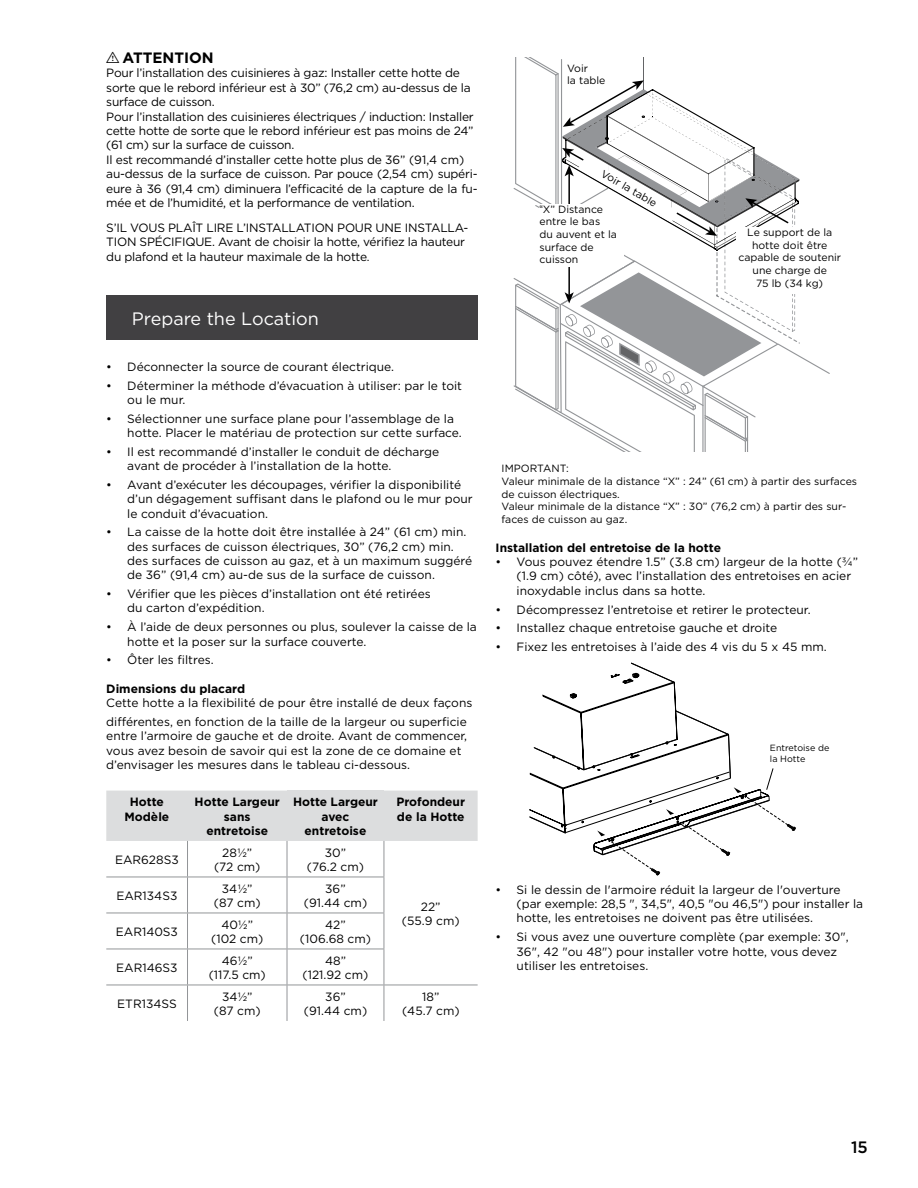
<style>
.page{position:relative;width:918px;height:1188px;background:#fff}
.page>*{position:absolute;margin:0;border:0;box-sizing:border-box;transform-origin:0 0}
.t1{font:18px "Gotham";color:#fff}
.t2{font:500 16.5px "Gotham";color:#000}
.t3{font:700 15px "Gotham";color:#000}
.t4{font:12px/14.4px "Gotham";color:#000}
.t5{font:12px/14.4px "Gotham";letter-spacing:-.02em;color:#000}
.t6{font:700 12px/14.4px "Gotham";color:#000;text-align:center}
.t7{font:10.5px/12.6px "Gotham";color:#000}
.t8{font:9px/10.8px "Gotham";color:#000}
.s1{font-family:"tables";font-weight:400}
.s2{font-size:11.25px}
.s3{font-family:"Arial";font-size:10.65px;color:#020101}
</style>
<div class="page">
<div style="left:106px;top:296px;width:372px;height:44px;background:#414042"></div>
<div style="left:106px;top:791px;width:372px;height:50px;background:#dcddde"></div>
<div style="left:287px;top:791px;width:97px;height:50px;background:#dcddde"></div>
<hr style="left:187px;top:841px;width:1px;height:36px;background:#939598">
<hr style="left:287px;top:841px;width:1px;height:36px;background:#939598">
<hr style="left:106px;top:877px;width:82px;height:1px;background:#939598">
<hr style="left:188px;top:877px;width:99px;height:1px;background:#939598">
<hr style="left:187px;top:877px;width:1px;height:36px;background:#939598">
<hr style="left:287px;top:877px;width:97px;height:1px;background:#939598">
<hr style="left:287px;top:877px;width:1px;height:36px;background:#939598">
<hr style="left:106px;top:913px;width:82px;height:1px;background:#939598">
<hr style="left:188px;top:913px;width:99px;height:1px;background:#939598">
<hr style="left:187px;top:913px;width:1px;height:36px;background:#939598">
<hr style="left:287px;top:913px;width:97px;height:1px;background:#939598">
<hr style="left:287px;top:913px;width:1px;height:36px;background:#939598">
<hr style="left:106px;top:949px;width:82px;height:1px;background:#939598">
<hr style="left:188px;top:949px;width:99px;height:1px;background:#939598">
<hr style="left:187px;top:949px;width:1px;height:36px;background:#939598">
<hr style="left:287px;top:949px;width:97px;height:1px;background:#939598">
<hr style="left:287px;top:949px;width:1px;height:36px;background:#939598">
<hr style="left:106px;top:985px;width:82px;height:1px;background:#939598">
<hr style="left:188px;top:985px;width:99px;height:1px;background:#939598">
<hr style="left:187px;top:985px;width:1px;height:36px;background:#939598">
<hr style="left:287px;top:985px;width:97px;height:1px;background:#939598">
<hr style="left:287px;top:985px;width:1px;height:36px;background:#939598">
<hr style="left:384px;top:841px;width:1px;height:36px;background:#939598">
<hr style="left:384px;top:877px;width:1px;height:36px;background:#939598">
<hr style="left:384px;top:913px;width:1px;height:36px;background:#939598">
<hr style="left:384px;top:949px;width:1px;height:36px;background:#939598">
<hr style="left:384px;top:985px;width:1px;height:36px;background:#939598">
<hr style="left:384px;top:985px;width:94px;height:1px;background:#939598">
<svg style="left:514px;top:57px;width:316px;height:394px"></svg>
<div style="left:736px;top:228px;width:108px;height:66px;background:#fff"></div>
<div style="left:540px;top:204px;width:84px;height:63px;background:#fff"></div>
<svg style="left:529px;top:663px;width:266px;height:212px"></svg>
<p class="t3" style="left:106px;top:48px;width:109px"><span class="s1">I</span> ATTENTION</p>
<p class="t5" style="left:106px;top:66px;width:373px">Pour l’installation des cuisinieres à gaz: Installer cette hotte de sorte que le rebord inférieur est à 30” (76,2 cm) au-dessus de la surface de cuisson.<br>Pour l’installation des cuisinieres électriques / induction: Installer cette hotte de sorte que le rebord inférieur est pas moins de 24” (61 cm) sur la surface de cuisson.<br>Il est recommandé d’installer cette hotte plus de 36” (91,4 cm) au-dessus de la surface de cuisson. Par pouce (2,54 cm) supéri&shy;eure à 36 (91,4 cm) diminuera l’efficacité de la capture de la fu&shy;mée et de l’humidité, et la performance de ventilation.</p>
<p class="t5" style="left:106px;top:220px;width:364px">S’IL VOUS PLAÎT LIRE L’INSTALLATION POUR UNE INSTALLA-<br>TION SPÉCIFIQUE. Avant de choisir la hotte, vérifiez la hauteur du plafond et la hauteur maximale de la hotte<span class="s2">.</span></p>
<h1 class="t1" style="left:132px;top:308px;width:189px">Prepare the Location</h1>
<p class="t4" style="left:106px;top:359px;width:289px">• Déconnecter la source de courant électrique.</p>
<p class="t4" style="left:127px;top:378px;width:336px;text-indent:-21px">• Déterminer la méthode d’évacuation à utiliser: par le toit ou le mur.</p>
<p class="t4" style="left:127px;top:411px;width:336px;text-indent:-21px">• Sélectionner une surface plane pour l’assemblage de la hotte. Placer le matériau de protection sur cette surface.</p>
<p class="t4" style="left:127px;top:444px;width:313px;text-indent:-21px">• Il est recommandé d’installer le conduit de décharge avant de procéder à l’installation de la hotte.</p>
<p class="t4" style="left:127px;top:477px;width:347px;text-indent:-21px">• Avant d’exécuter les découpages, vérifier la disponibilité d’un dégagement suffisant dans le plafond ou le mur pour le conduit d’évacuation.</p>
<p class="t4" style="left:127px;top:525px;width:346px;text-indent:-21px">• La caisse de la hotte doit être installée à 24” (61 cm) min. des surfaces de cuisson électriques, 30” (76,2 cm) min. des surfaces de cuisson au gaz, et à un maximum suggéré de 36” (91,4 cm) au-de sus de la surface de cuisson.</p>
<p class="t4" style="left:127px;top:586px;width:305px;text-indent:-21px">• Vérifier que les pièces d’installation ont été retirées du carton d’expédition.</p>
<p class="t4" style="left:127px;top:619px;width:351px;text-indent:-21px">• À l’aide de deux personnes ou plus, soulever la caisse de la hotte et la poser sur la surface couverte.</p>
<p class="t4" style="left:106px;top:652px;width:109px">• Ôter les filtres.</p>
<p class="t6" style="left:106px;top:681px;width:140px">Dimensions du placard</p>
<p class="t4" style="left:106px;top:694px;width:368px;line-height:18.6px">Cette hotte a la flexibilité de pour être installé de deux façons différentes, en fonction de la taille de la largeur ou superficie</p>
<p class="t4" style="left:106px;top:729px;width:362px">entre l’armoire de gauche et de droite. Avant de commencer, vous avez besoin de savoir qui est la zone de ce domaine et d’envisager les mesures dans le tableau ci-dessous.</p>
<p class="t6" style="left:125px;top:795px;width:46px">Hotte<br>Modèle</p>
<p class="t6" style="left:195px;top:795px;width:87px">Hotte Largeur sans entretoise</p>
<p class="t6" style="left:293px;top:795px;width:86px">Hotte Largeur avec entretoise</p>
<p class="t6" style="left:396px;top:795px;width:70px;text-align:left">Profondeur de la Hotte</p>
<p class="t4" style="left:115px;top:852px;width:65px">EAR628S3</p>
<p class="t4" style="left:214px;top:845px;width:48px;text-align:center">28½” (72 cm)</p>
<p class="t4" style="left:307px;top:845px;width:59px;text-align:center">30”<br>(76.2 cm)</p>
<p class="t4" style="left:402px;top:899px;width:59px;text-align:center">22”<br>(55.9 cm)</p>
<p class="t4" style="left:116px;top:888px;width:62px">EAR134S3</p>
<p class="t4" style="left:214px;top:881px;width:48px;text-align:center">34½” (87 cm)</p>
<p class="t4" style="left:304px;top:881px;width:65px;text-align:center">36”<br>(91.44 cm)</p>
<p class="t4" style="left:116px;top:924px;width:64px">EAR140S3</p>
<p class="t4" style="left:211px;top:917px;width:54px;text-align:center">40½” (102 cm)</p>
<p class="t4" style="left:300px;top:917px;width:73px;text-align:center">42”<br>(106.68 cm)</p>
<p class="t4" style="left:116px;top:960px;width:63px">EAR146S3</p>
<p class="t4" style="left:209px;top:953px;width:59px;text-align:center">46½” (117.5 cm)</p>
<p class="t4" style="left:303px;top:953px;width:67px;text-align:center">48”<br>(121.92 cm)</p>
<p class="t4" style="left:117px;top:996px;width:61px">ETR134SS</p>
<p class="t4" style="left:214px;top:989px;width:48px;text-align:center">34½” (87 cm)</p>
<p class="t4" style="left:304px;top:989px;width:65px;text-align:center">36”<br>(91.44 cm)</p>
<p class="t4" style="left:402px;top:989px;width:59px;text-align:center">18”<br>(45.7 cm)</p>
<p class="t7" style="left:567px;top:62px;width:40px">Voir<br>la table</p>
<p class="t7" style="left:605px;top:167px;width:64px;rotate:30deg">Voir la table</p>
<p class="t7" style="left:540px;top:203px;width:79px"><span class="s3">“</span>X” Distance entre le bas<br>du auvent et la surface de cuisson</p>
<p class="t7" style="left:738px;top:226px;width:104px;text-align:center">Le support de la hotte doit être capable de soutenir une charge de<br>75 lb (34 kg)</p>
<p class="t7" style="left:502px;top:462px;width:357px">IMPORTANT:<br>Valeur minimale de la distance “X” : 24” (61 cm) à partir des surfaces de cuisson électriques.<br>Valeur minimale de la distance “X” : 30” (76,2 cm) à partir des sur&shy;faces de cuisson au gaz.</p>
<p class="t6" style="left:496px;top:540px;width:227px">Installation del entretoise de la hotte</p>
<p class="t4" style="left:517px;top:554px;width:343px;text-indent:-21px">• Vous pouvez étendre 1.5” (3.8 cm) largeur de la hotte (¾” (1.9 cm) côté), avec l’installation des entretoises en acier inoxydable inclus dans sa hotte.</p>
<p class="t4" style="left:496px;top:602px;width:317px">• Décompressez l’entretoise et retirer le protecteur.</p>
<p class="t4" style="left:496px;top:620px;width:283px">• Installez chaque entretoise gauche et droite</p>
<p class="t4" style="left:496px;top:639px;width:333px">• Fixez les entretoises à l’aide des 4 vis du 5 x 45 mm.</p>
<p class="t8" style="left:770px;top:743px;width:61px">Entretoise de la Hotte</p>
<p class="t4" style="left:517px;top:882px;width:348px;text-indent:-21px">• Si le dessin de l'armoire réduit la largeur de l'ouverture (par exemple: 28,5 ", 34,5", 40,5 "ou 46,5") pour installer la hotte, les entretoises ne doivent pas être utilisées.</p>
<p class="t4" style="left:517px;top:929px;width:334px;text-indent:-21px">• Si vous avez une ouverture complète (par exemple: 30",<br>36", 42 "ou 48") pour installer votre hotte, vous devez utiliser les entretoises.</p>
<h2 class="t2" style="left:851px;top:1136px;width:18px">15</h2>
</div>
